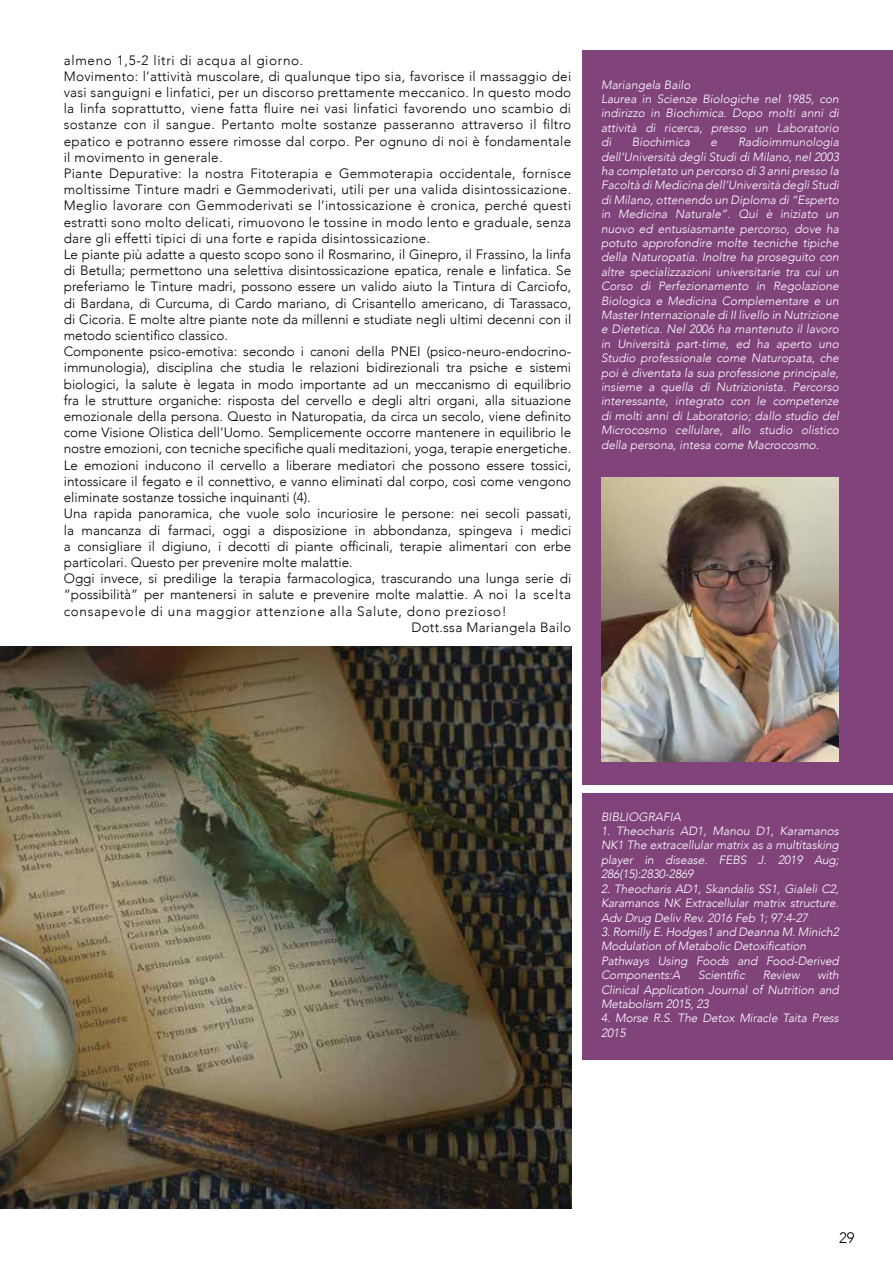
<style>
.page{position:relative;width:893px;height:1263px;background:#fff}
.page>*{position:absolute;margin:0;border:0;box-sizing:border-box;transform-origin:0 0}
.t1{font:300 15px "Avenir";color:#000}
.t2{font:300 13.5px "Avenir";color:#000}
.t3{font:300 13.5px "Avenir";letter-spacing:.02em;color:#000}
.t4{font:300 13.5px "Avenir";letter-spacing:.05em;color:#000}
.t5{font:italic 300 12px/14.4px "Avenir";letter-spacing:-.01em;color:#fff;text-align:justify}
</style>
<div class="page">
<img style="left:0;top:646px;width:571px;height:563px">
<div style="left:583px;top:50px;width:310px;height:734px;background:#80447b"></div>
<img style="left:601px;top:478px;width:238px;height:283px">
<div style="left:583px;top:793px;width:310px;height:266px;background:#80447b"></div>
<p class="t4" style="left:64px;top:52px;width:241px">almeno 1,5-2 litri di acqua al giorno.</p>
<p class="t3" style="left:64px;top:68px;width:509px">Movimento: l’attività muscolare, di qualunque tipo sia, favorisce il massaggio dei</p>
<p class="t3" style="left:64px;top:84px;width:509px">vasi sanguigni e linfatici, per un discorso prettamente meccanico. In questo modo</p>
<p class="t3" style="left:64px;top:101px;width:509px">la linfa soprattutto, viene fatta fluire nei vasi linfatici favorendo uno scambio di</p>
<p class="t3" style="left:64px;top:117px;width:509px">sostanze con il sangue. Pertanto molte sostanze passeranno attraverso il filtro</p>
<p class="t3" style="left:64px;top:133px;width:509px">epatico e potranno essere rimosse dal corpo. Per ognuno di noi è fondamentale</p>
<p class="t3" style="left:64px;top:149px;width:160px">il movimento in generale.</p>
<p class="t3" style="left:64px;top:165px;width:509px">Piante Depurative: la nostra Fitoterapia e Gemmoterapia occidentale, fornisce</p>
<p class="t3" style="left:64px;top:182px;width:509px">moltissime Tinture madri e Gemmoderivati, utili per una valida disintossicazione.</p>
<p class="t3" style="left:64px;top:198px;width:509px">Meglio lavorare con Gemmoderivati se l’intossicazione è cronica, perché questi</p>
<p class="t3" style="left:64px;top:214px;width:509px">estratti sono molto delicati, rimuovono le tossine in modo lento e graduale, senza</p>
<p class="t3" style="left:64px;top:230px;width:368px">dare gli effetti tipici di una forte e rapida disintossicazione.</p>
<p class="t2" style="left:64px;top:246px;width:509px">Le piante più adatte a questo scopo sono il Rosmarino, il Ginepro, il Frassino, la linfa</p>
<p class="t2" style="left:64px;top:263px;width:509px">di Betulla; permettono una selettiva disintossicazione epatica, renale e linfatica. Se</p>
<p class="t2" style="left:64px;top:279px;width:509px">preferiamo le Tinture madri, possono essere un valido aiuto la Tintura di Carciofo,</p>
<p class="t2" style="left:64px;top:295px;width:509px">di Bardana, di Curcuma, di Cardo mariano, di Crisantello americano, di Tarassaco,</p>
<p class="t2" style="left:64px;top:311px;width:509px">di Cicoria. E molte altre piante note da millenni e studiate negli ultimi decenni con il</p>
<p class="t2" style="left:64px;top:327px;width:166px">metodo scientifico classico.</p>
<p class="t2" style="left:64px;top:344px;width:509px">Componente psico-emotiva: secondo i canoni della PNEI (psico-neuro-endocrino-</p>
<p class="t2" style="left:64px;top:360px;width:509px">immunologia), disciplina che studia le relazioni bidirezionali tra psiche e sistemi</p>
<p class="t2" style="left:64px;top:376px;width:509px">biologici, la salute è legata in modo importante ad un meccanismo di equilibrio</p>
<p class="t2" style="left:64px;top:392px;width:509px">fra le strutture organiche: risposta del cervello e degli altri organi, alla situazione</p>
<p class="t2" style="left:64px;top:408px;width:509px">emozionale della persona. Questo in Naturopatia, da circa un secolo, viene definito</p>
<p class="t2" style="left:64px;top:425px;width:509px">come Visione Olistica dell’Uomo. Semplicemente occorre mantenere in equilibrio le</p>
<p class="t2" style="left:64px;top:441px;width:509px">nostre emozioni, con tecniche specifiche quali meditazioni, yoga, terapie energetiche.</p>
<p class="t2" style="left:64px;top:457px;width:509px">Le emozioni inducono il cervello a liberare mediatori che possono essere tossici,</p>
<p class="t2" style="left:64px;top:473px;width:509px">intossicare il fegato e il connettivo, e vanno eliminati dal corpo, così come vengono</p>
<p class="t2" style="left:64px;top:489px;width:248px">eliminate sostanze tossiche inquinanti (4).</p>
<p class="t2" style="left:64px;top:506px;width:509px">Una rapida panoramica, che vuole solo incuriosire le persone: nei secoli passati,</p>
<p class="t2" style="left:64px;top:522px;width:509px">la mancanza di farmaci, oggi a disposizione in abbondanza, spingeva i medici</p>
<p class="t2" style="left:64px;top:538px;width:509px">a consigliare il digiuno, i decotti di piante officinali, terapie alimentari con erbe</p>
<p class="t2" style="left:64px;top:554px;width:290px">particolari. Questo per prevenire molte malattie.</p>
<p class="t2" style="left:64px;top:570px;width:509px">Oggi invece, si predilige la terapia farmacologica, trascurando una lunga serie di</p>
<p class="t2" style="left:64px;top:587px;width:509px">“possibilità” per mantenersi in salute e prevenire molte malattie. A noi la scelta</p>
<p class="t4" style="left:64px;top:603px;width:444px">consapevole di una maggior attenzione alla Salute, dono prezioso!</p>
<p class="t3" style="left:411px;top:619px;width:161px">Dott.ssa Mariangela Bailo</p>
<p class="t5" style="left:601px;top:77px;width:239px;text-align:left">Mariangela Bailo<br>Laurea in Scienze Biologiche nel 1985, con indirizzo in Biochimica. Dopo molti anni di attività di ricerca, presso un Laboratorio di</p>
<p class="t5" style="left:601px;top:135px;width:239px;text-indent:137px">Radioimmunologia dell’Università degli Studi di Milano, nel 2003 ha completato un percorso di 3 anni presso la Facoltà di Medicina dell’Università degli Studi di Milano, ottenendo un Diploma di “Esperto in Medicina Naturale”. Qui è iniziato un nuovo ed entusiasmante percorso, dove ha potuto approfondire molte tecniche tipiche della Naturopatia. Inoltre ha proseguito con altre specializzazioni universitarie tra cui un Corso di Perfezionamento in Regolazione Biologica e Medicina Complementare e un Master Internazionale di II livello in Nutrizione e Dietetica. Nel 2006 ha mantenuto il lavoro in Università part-time, ed ha aperto uno Studio professionale come Naturopata, che poi è diventata la sua professione principale, insieme a quella di Nutrizionista. Percorso interessante, integrato con le competenze di molti anni di Laboratorio; dallo studio del Microcosmo cellulare, allo studio olistico della persona, intesa come Macrocosmo.</p>
<p class="t5" style="left:632px;top:135px;width:59px">Biochimica</p>
<p class="t5" style="left:711px;top:135px;width:8px">e</p>
<p class="t5" style="left:601px;top:809px;width:82px">BIBLIOGRAFIA</p>
<p class="t5" style="left:601px;top:824px;width:239px">1. Theocharis AD1, Manou D1, Karamanos NK1 The extracellular matrix as a multitasking player in disease. FEBS J. 2019 Aug; 286(15):2830-2869</p>
<p class="t5" style="left:601px;top:881px;width:239px">2. Theocharis AD1, Skandalis SS1, Gialeli C2, Karamanos NK Extracellular matrix structure.<br>Adv Drug Deliv Rev. 2016 Feb 1; 97:4-27</p>
<p class="t5" style="left:601px;top:924px;width:239px;text-align:left">3. Romilly E. Hodges1 and Deanna M. Minich2<br>Modulation of Metabolic Detoxification Pathways Using Foods and Food-Derived Components:A</p>
<p class="t5" style="left:698px;top:968px;width:48px">Scientific</p>
<p class="t5" style="left:763px;top:968px;width:38px">Review</p>
<p class="t5" style="left:601px;top:968px;width:239px;text-indent:216px">with Clinical Application Journal of Nutrition and Metabolism 2015, 23</p>
<p class="t5" style="left:601px;top:1011px;width:239px">4. Morse R.S. The Detox Miracle Taita Press<br>2015</p>
<p class="t1" style="left:839px;top:1229px;width:17px">29</p>
</div>
